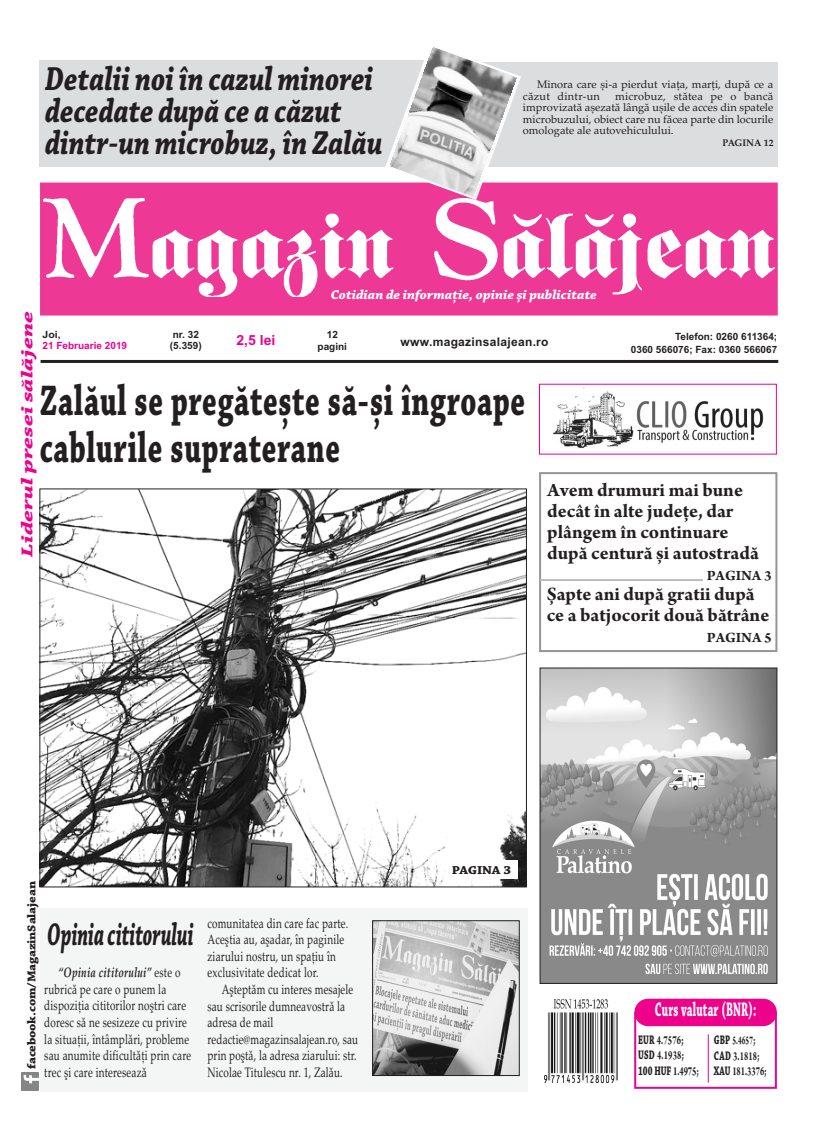
<style>
.page{position:relative;width:820px;height:1134px;background:#fff}
.page>*{position:absolute;margin:0;border:0;box-sizing:border-box;transform-origin:0 0}
.t1{font:700 45px/47px "Chaparral Pro";letter-spacing:.025em;color:#231f20;scale:.65 1}
.t2{font:italic 700 35px/32px "Chaparral Pro";color:#231f20;scale:.8 1}
.t3{font:italic 700 33.1px "Chaparral Pro";color:#231f20;scale:.57 1}
.t4{font:700 20.7px "Chaparral Pro";letter-spacing:.015em;color:#fff;scale:.53 1}
.t5{font:700 20px/21px "Arno Pro";color:#231f20}
.t6{font:italic 700 16.6px "Chaparral Pro";color:#ed028c;scale:1.5 1}
.t7{font:700 15px "Arno Pro";color:#231f20}
.t8{font:700 14px "Arial";color:#ed028c}
.t9{font:13.7px/16.6px "Palatino Linotype";letter-spacing:.02em;color:#231f20;scale:.72 1}
.t10{font:italic 700 13.6px "Chaparral Pro";color:#fff}
.t11{font:700 13.1px/15.7px "Arno Pro";letter-spacing:.015em;color:#231f20;scale:.65 1}
.t12{font:700 13.1px/15.7px "Arno Pro";letter-spacing:.015em;color:#231f20;scale:.64 1}
.t13{font:700 12.5px "Arno Pro";color:#231f20;scale:.57 1}
.t14{font:700 12.1px "Chaparral Pro";letter-spacing:-.01em;color:#231f20;scale:1.13 1}
.t15{font:700 12px "Chaparral Pro";letter-spacing:-.01em;color:#231f20;scale:1.11 1}
.t16{font:700 12px "Arial";letter-spacing:.025em;color:#231f20}
.t17{font:11px/11.5px "Palatino Linotype";color:#231f20}
.t18{font:700 10px/12.5px "Arial";color:#231f20;text-align:right}
.t19{font:700 10px "Arial";color:#ed028c}
.t20{font:700 10px "Arial";color:#231f20;scale:1.05 1}
.t21{font:700 9.5px "Palatino Linotype";color:#231f20}
.s1{font-weight:700;font-style:italic}
.s2{font-family:"Chaparral Pro"}
.s3{font-family:"Chaparral Pro";font-size:13.1px}
.s4{font-size:13.1px}
</style>
<div class="page">
<img style="left:42px;top:491px;width:482px;height:394px">
<hr style="left:41px;top:360px;width:737px;height:3px;background:#231f20">
<svg style="left:38px;top:1073px;width:1px;height:17px"></svg>
<img style="left:21px;top:1073px;width:17px;height:17px">
<img style="left:553px;top:387px;width:211px;height:61px">
<div style="left:40px;top:908px;width:487px;height:183px;background:#f4f5f5"></div>
<img style="left:374px;top:922px;width:143px;height:152px">
<div style="left:372px;top:920px;width:147px;height:156px;border:1px solid #231f20"></div>
<div style="left:445px;top:861px;width:72px;height:18px;background:#fff"></div>
<div style="left:40px;top:183px;width:737px;height:133px;background:#ed3896"></div>
<img style="left:43px;top:199px;width:731px;height:98px">
<div style="left:481px;top:62px;width:296px;height:105px;background:#dcdddf"></div>
<div style="left:40px;top:61px;width:438px;height:106px;background:#dcdddf"></div>
<svg style="left:384px;top:47px;width:138px;height:154px"></svg>
<div style="left:634px;top:1012px;width:142px;height:77px;border:2px solid #ed028c"></div>
<div style="left:634px;top:999px;width:142px;height:27px;background:#ed028c;border-radius:14px"></div>
<hr style="left:707px;top:1034px;width:1px;height:48px;background:#ed028c">
<img style="left:544px;top:999px;width:73px;height:83px">
<div style="left:539px;top:472px;width:238px;height:180px;border:2px solid #939598"></div>
<img style="left:541px;top:669px;width:234px;height:313px">
<div style="left:539px;top:667px;width:238px;height:317px;border:1px solid #231f20"></div>
<hr style="left:539px;top:579px;width:163px;height:2px;background:#bcbdc0">
<h2 class="t2" style="left:45px;top:62px;width:423px">Detalii noi în cazul minorei decedate după ce a căzut dintr-un microbuz, în Zalău</h2>
<p class="t17" style="left:522px;top:80px;width:252px;text-indent:14px">Minora care și-a pierdut viaţa, marţi, după ce a căzut dintr-un</p>
<p class="t17" style="left:522px;top:91px;width:252px;text-align:justify;text-indent:92px">microbuz, stătea pe o bancă improvizată așezată lângă ușile de acces din spatele microbuzului, obiect care nu făcea parte din locurile omologate ale autovehiculului.</p>
<p class="t21" style="left:722px;top:137px;width:52px">PAGINA 12</p>
<p class="t10" style="left:330px;top:287px;width:268px">Cotidian de informaţie, opinie şi publicitate</p>
<p class="t6" style="left:17px;top:557px;width:165px;rotate:-90deg">Liderul presei sălăjene</p>
<p class="t20" style="left:43px;top:329px;width:19px">Joi,</p>
<p class="t19" style="left:43px;top:340px;width:86px">21 Februarie 2019</p>
<p class="t18" style="left:170px;top:329px;width:33px;line-height:11.1px;text-align:left">nr. 32 (5.359)</p>
<p class="t18" style="left:317px;top:329px;width:31px;line-height:12px;text-align:center">12 pagini</p>
<p class="t18" style="left:630px;top:330px;width:148px">Telefon: 0260 611364;<br>0360 566076; Fax: 0360 566067</p>
<p class="t8" style="left:236px;top:332px;width:40px">2,5 lei</p>
<p class="t16" style="left:400px;top:335px;width:149px">www.magazinsalajean.ro</p>
<h1 class="t1" style="left:40px;top:376px;width:748px">Zalăul se pregătește să-și îngroape cablurile supraterane</h1>
<h3 class="t5" style="left:547px;top:481px;width:213px">Avem drumuri mai bune decât în alte județe, dar plângem în continuare după centură și autostradă</h3>
<p class="t7" style="left:706px;top:569px;width:66px">PAGINA 3</p>
<h3 class="t5" style="left:546px;top:585px;width:224px">Șapte ani după gratii după ce a batjocorit două bătrâne</h3>
<p class="t7" style="left:706px;top:632px;width:66px">PAGINA 5</p>
<p class="t15" style="left:24px;top:1069px;width:171px;rotate:-90deg">facebook.com/MagazinSalajean</p>
<h3 class="t3" style="left:47px;top:914px;width:258px">Opinia cititorului</h3>
<p class="t9" style="left:44px;top:966px;width:205px;text-indent:14px"><span class="s1">“Opinia cititorului”</span> este o rubrică pe care o punem la dispoziţia cititorilor noştri care doresc să ne sesizeze cu privire la situaţii, întâmplări, probleme sau anumite dificultăţi prin care trec şi care interesează</p>
<p class="t9" style="left:207px;top:916px;width:197px">comunitatea din care fac parte.<br>Aceştia au, aşadar, în paginile ziarului nostru, un spaţiu în exclusivitate dedicat lor.</p>
<p class="t9" style="left:207px;top:982px;width:211px;text-indent:14px">Aşteptăm cu interes mesajele sau scrisorile dumneavostră la adresa de mail redactie@magazinsalajean.ro, sau prin poştă, la adresa ziarului: str.<br>Nicolae Titulescu nr. 1, Zalău.</p>
<p class="t14" style="left:452px;top:862px;width:54px">PAGINA 3</p>
<h3 class="t4" style="left:654px;top:996px;width:193px">Curs valutar (BNR):</h3>
<p class="t11" style="left:638px;top:1033px;width:95px"><span class="s2">EUR</span> 4.7576;<br><span class="s2">USD</span> 4.1938;<br><span class="s2">100 HUF</span> 1.4975;</p>
<p class="t13" style="left:713px;top:1035px;width:75px"><span class="s3">GBP</span> 5.4657<span class="s4">;</span></p>
<p class="t12" style="left:713px;top:1049px;width:84px"><span class="s2">CAD</span> 3.1818;<br><span class="s2">XAU</span> 181.3376;</p>
</div>
